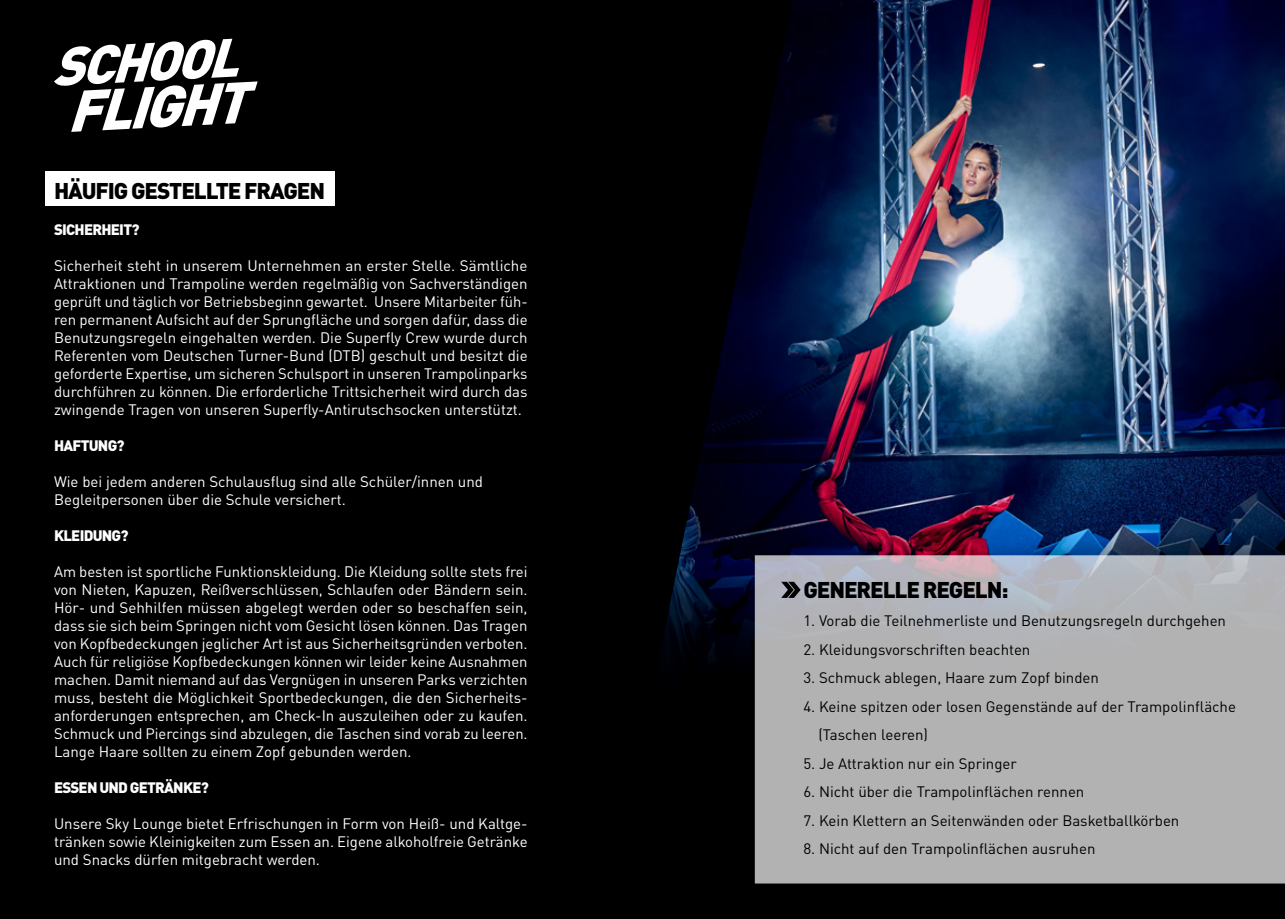
<style>
.page{position:relative;width:1285px;height:919px;background:#fff}
.page>*{position:absolute;margin:0;border:0;box-sizing:border-box;transform-origin:0 0}
.t1{font:900 22.5px "DIN Pro";letter-spacing:-.05em;color:#000}
.t2{font:15px/18px "DIN Pro";color:#fff;text-align:justify}
.t3{font:15px/28.5px "DIN Pro";color:#000}
.t4{font:900 15px "DIN Pro";letter-spacing:-.05em;color:#fff}
</style>
<div class="page">
<img style="left:792px;top:0;width:492px;height:462px">
<img style="left:792px;top:464px;width:492px;height:454px">
<div style="left:0;top:0;width:792px;height:918px;background:#000"></div>
<div style="left:45px;top:171px;width:289px;height:35px;background:#fff"></div>
<svg style="left:54px;top:39px;width:203px;height:93px"></svg>
<svg style="left:754px;top:555px;width:530px;height:328px;background:#b2b2b4"></svg>
<svg style="left:781px;top:581px;width:19px;height:17px"></svg>
<h1 class="t1" style="left:54px;top:172px;width:272px">HÄUFIG GESTELLTE FRAGEN</h1>
<p class="t4" style="left:54px;top:217px;width:87px">SICHERHEIT?</p>
<p class="t2" style="left:54px;top:255px;width:475px">Sicherheit steht in unserem Unternehmen an erster Stelle. Sämtliche Attraktionen und Trampoline werden regelmäßig von Sachverständigen geprüft und täglich vor Betriebsbeginn gewartet. Unsere Mitarbeiter füh&shy;ren permanent Aufsicht auf der Sprungfläche und sorgen dafür, dass die Benutzungsregeln eingehalten werden. Die Superfly Crew wurde durch Referenten vom Deutschen Turner-Bund (DTB) geschult und besitzt die geforderte Expertise, um sicheren Schulsport in unseren Trampolinparks durchführen zu können. Die erforderliche Trittsicherheit wird durch das zwingende Tragen von unseren Superfly-Antirutschsocken unterstützt.</p>
<p class="t4" style="left:54px;top:433px;width:72px">HAFTUNG?</p>
<p class="t2" style="left:54px;top:471px;width:430px">Wie bei jedem anderen Schulausflug sind alle Schüler/innen und<br>Begleitpersonen über die Schule versichert.</p>
<p class="t4" style="left:54px;top:523px;width:76px">KLEIDUNG?</p>
<p class="t2" style="left:54px;top:561px;width:475px">Am besten ist sportliche Funktionskleidung. Die Kleidung sollte stets frei von Nieten, Kapuzen, Reißverschlüssen, Schlaufen oder Bändern sein.<br>Hör- und Sehhilfen müssen abgelegt werden oder so beschaffen sein, dass sie sich beim Springen nicht vom Gesicht lösen können. Das Tragen von Kopfbedeckungen jeglicher Art ist aus Sicherheitsgründen verboten.<br>Auch für religiöse Kopfbedeckungen können wir leider keine Ausnahmen machen. Damit niemand auf das Vergnügen in unseren Parks verzichten muss, besteht die Möglichkeit Sportbedeckungen, die den Sicherheits&shy;anforderungen entsprechen, am Check-In auszuleihen oder zu kaufen.<br>Schmuck und Piercings sind abzulegen, die Taschen sind vorab zu leeren.<br>Lange Haare sollten zu einem Zopf gebunden werden.</p>
<p class="t4" style="left:54px;top:775px;width:156px">ESSEN UND GETRÄNKE?</p>
<p class="t2" style="left:54px;top:813px;width:475px">Unsere Sky Lounge bietet Erfrischungen in Form von Heiß- und Kaltge&shy;tränken sowie Kleinigkeiten zum Essen an. Eigene alkoholfreie Getränke und Snacks dürfen mitgebracht werden.</p>
<h1 class="t1" style="left:803px;top:571px;width:207px">GENERELLE REGELN:</h1>
<p class="t3" style="left:803px;top:605px;width:424px">1. Vorab die Teilnehmerliste und Benutzungsregeln durchgehen</p>
<p class="t3" style="left:803px;top:634px;width:228px">2. Kleidungsvorschriften beachten</p>
<p class="t3" style="left:803px;top:662px;width:297px">3. Schmuck ablegen, Haare zum Zopf binden</p>
<p class="t3" style="left:818px;top:691px;width:419px;text-indent:-15px">4. Keine spitzen oder losen Gegenstände auf der Trampolinfläche (Taschen leeren)</p>
<p class="t3" style="left:803px;top:748px;width:215px">5. Je Attraktion nur ein Springer</p>
<p class="t3" style="left:803px;top:776px;width:282px">6. Nicht über die Trampolinflächen rennen</p>
<p class="t3" style="left:803px;top:805px;width:377px">7. Kein Klettern an Seitenwänden oder Basketballkörben</p>
<p class="t3" style="left:803px;top:833px;width:293px">8. Nicht auf den Trampolinflächen ausruhen</p>
</div>
